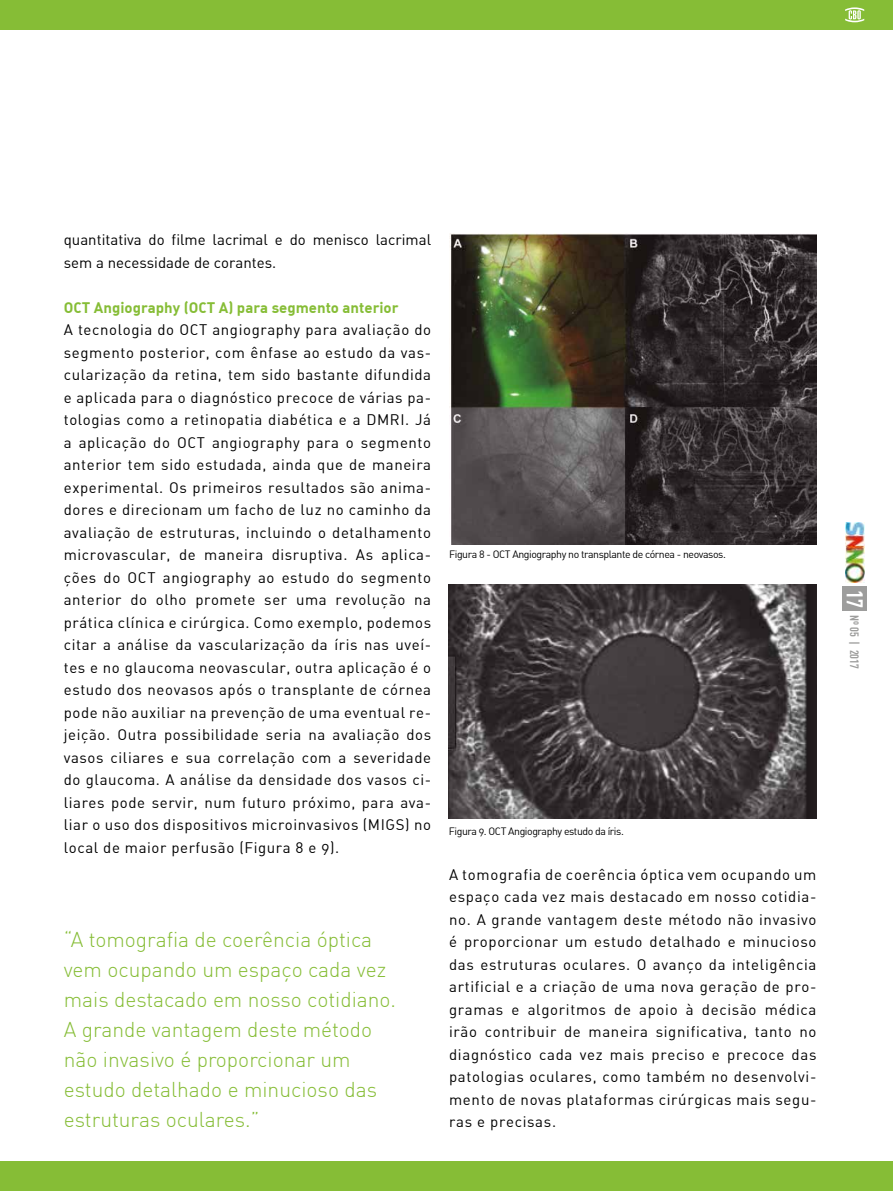
<style>
.page{position:relative;width:893px;height:1191px;background:#fff}
.page>*{position:absolute;margin:0;border:0;box-sizing:border-box;transform-origin:0 0}
.t1{font:700 22.5px "DIN Cond";color:#fff}
.t2{font:300 21px/30px "DIN";color:#86bd36}
.t3{font:15px/22.5px "DIN Alternate";letter-spacing:.04em;color:#000;text-align:justify}
.t4{font:15px/22.5px "DIN Alternate";color:#000}
.t5{font:700 15px "DIN Alternate";color:#86bd36}
.t6{font:700 12px "DIN Cond";color:#9d9d9c}
.t7{font:10.5px "DIN Alternate";letter-spacing:-.04em;color:#000}
</style>
<div class="page">
<div style="left:842px;top:586px;width:25px;height:25px;background:#9d9d9c"></div>
<img style="left:845px;top:522px;width:19px;height:60px">
<img style="left:449px;top:234px;width:367px;height:310px">
<img style="left:449px;top:584px;width:367px;height:234px">
<div style="left:0;top:1161px;width:893px;height:30px;background:#86bd36"></div>
<div style="left:0;top:0;width:893px;height:30px;background:#86bd36"></div>
<svg style="left:845px;top:7px;width:19px;height:15px"></svg>
<p class="t4" style="left:64px;top:228px;width:369px">quantitativa do filme lacrimal e do menisco lacrimal sem a necessidade de corantes.</p>
<p class="t5" style="left:64px;top:297px;width:336px">OCT Angiography (OCT A) para segmento anterior</p>
<p class="t3" style="left:64px;top:318px;width:369px">A tecnologia do OCT angiography para avaliação do segmento posterior, com ênfase ao estudo da vas&shy;cularização da retina, tem sido bastante difundida e aplicada para o diagnóstico precoce de várias pa&shy;tologias como a retinopatia diabética e a DMRI. Já a aplicação do OCT angiography para o segmento anterior tem sido estudada, ainda que de maneira experimental. Os primeiros resultados são anima&shy;dores e direcionam um facho de luz no caminho da avaliação de estruturas, incluindo o detalhamento microvascular, de maneira disruptiva. As aplica&shy;ções do OCT angiography ao estudo do segmento anterior do olho promete ser uma revolução na prática clínica e cirúrgica. Como exemplo, podemos citar a análise da vascularização da íris nas uveí&shy;tes e no glaucoma neovascular, outra aplicação é o estudo dos neovasos após o transplante de córnea pode não auxiliar na prevenção de uma eventual re&shy;jeição. Outra possibilidade seria na avaliação dos vasos ciliares e sua correlação com a severidade do glaucoma. A análise da densidade dos vasos ci&shy;liares pode servir, num futuro próximo, para ava&shy;liar o uso dos dispositivos microinvasivos (MIGS) no local de maior perfusão (Figura 8 e 9).</p>
<h2 class="t2" style="left:64px;top:924px;width:334px">“A tomografia de coerência óptica vem ocupando um espaço cada vez mais destacado em nosso cotidiano.<br>A grande vantagem deste método não invasivo é proporcionar um estudo detalhado e minucioso das estruturas oculares.”</h2>
<p class="t7" style="left:449px;top:547px;width:278px">Figura 8 - OCT Angiography no transplante de córnea - neovasos.</p>
<p class="t7" style="left:449px;top:824px;width:177px">Figura 9. OCT Angiography estudo da íris.</p>
<p class="t3" style="left:449px;top:862px;width:369px">A tomografia de coerência óptica vem ocupando um espaço cada vez mais destacado em nosso cotidia&shy;no. A grande vantagem deste método não invasivo é proporcionar um estudo detalhado e minucioso das estruturas oculares. O avanço da inteligência artificial e a criação de uma nova geração de pro&shy;gramas e algoritmos de apoio à decisão médica irão contribuir de maneira significativa, tanto no diagnóstico cada vez mais preciso e precoce das patologias oculares, como também no desenvolvi&shy;mento de novas plataformas cirúrgicas mais segu&shy;ras e precisas.</p>
<h1 class="t1" style="left:868px;top:589px;width:20px;rotate:90deg">17</h1>
<p class="t6" style="left:862px;top:615px;width:55px;rotate:90deg">Nº 05 | 2017</p>
</div>
